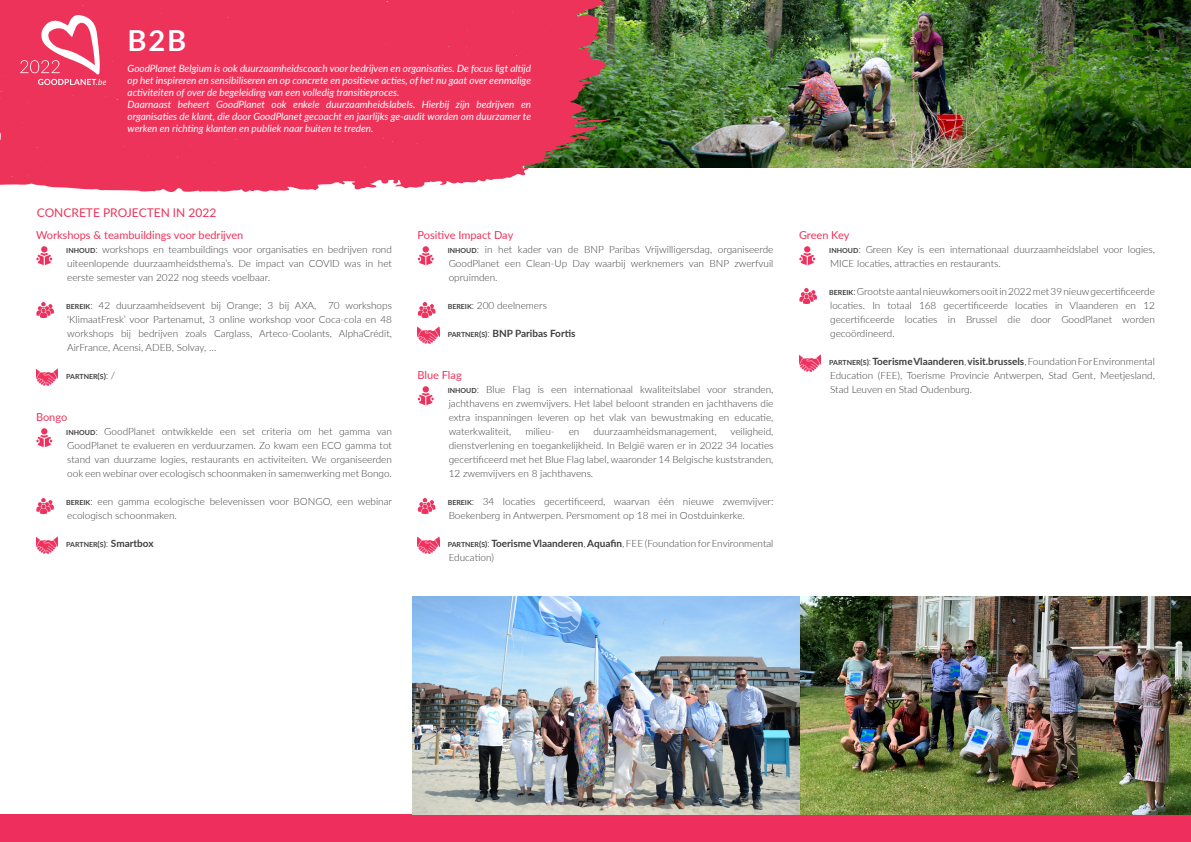
<style>
.page{position:relative;width:1191px;height:842px;background:#fff}
.page>*{position:absolute;margin:0;border:0;box-sizing:border-box;transform-origin:0 0}
.t1{font:700 29px "Lato";color:#fff}
.t2{font:12px "Lato";color:#ee335a}
.Projecttitel_Rood{font:11px "Lato";color:#ee335a}
.t3{font:300 10px/14px "Lato";color:#3e3e3f;text-align:justify}
.t4{font:italic 10px/12px "Lato";color:#fff;text-align:justify}
.t5{font:700 10px "Lato";color:#3e3e3f}
.t6{font:700 7px "Lato";color:#3e3e3f}
.s1{font-weight:700;font-size:7px}
.s2{font-style:inherit}
.s3{font-size:8px}
.s4{font-weight:300;font-size:10px}
.s5{font-size:10px}
.s6{font-size:7px}
.s7{font-weight:300}
.s8{font-weight:700;font-size:8px}
.s9{font-weight:700}
</style>
<div class="page">
<img style="left:610px;top:0;width:581px;height:167px">
<svg style="left:0;top:0;width:610px;height:192px;background:#e73e5f"></svg>
<svg style="left:36px;top:246px;width:16px;height:19px"></svg>
<svg style="left:36px;top:302px;width:18px;height:16px"></svg>
<svg style="left:36px;top:369px;width:22px;height:17px"></svg>
<svg style="left:36px;top:428px;width:16px;height:19px"></svg>
<svg style="left:36px;top:498px;width:18px;height:16px"></svg>
<svg style="left:36px;top:537px;width:22px;height:17px"></svg>
<svg style="left:418px;top:246px;width:16px;height:19px"></svg>
<svg style="left:418px;top:302px;width:17px;height:16px"></svg>
<svg style="left:417px;top:327px;width:22px;height:17px"></svg>
<svg style="left:418px;top:386px;width:16px;height:19px"></svg>
<svg style="left:418px;top:498px;width:17px;height:16px"></svg>
<svg style="left:417px;top:537px;width:22px;height:17px"></svg>
<svg style="left:799px;top:246px;width:16px;height:19px"></svg>
<svg style="left:799px;top:288px;width:18px;height:16px"></svg>
<svg style="left:799px;top:355px;width:21px;height:17px"></svg>
<div style="left:0;top:814px;width:1191px;height:28px;background:#ee2f5d"></div>
<img style="left:412px;top:597px;width:778px;height:217px">
<svg style="left:20px;top:14px;width:86px;height:71px"></svg>
<p class="t1" style="left:128px;top:19px;width:60px">B2B</p>
<p class="t4" style="left:128px;top:62px;width:405px">GoodPlanet Belgium is ook duurzaamheidscoach voor bedrijven en organisaties. De focus ligt altijd op het inspireren en sensibiliseren en op concrete en positieve acties, of het nu gaat over eenmalige activiteiten of over de begeleiding van een volledig transitieproces.</p>
<p class="t4" style="left:128px;top:98px;width:405px">Daarnaast beheert GoodPlanet ook enkele duurzaamheidslabels. Hierbij zijn bedrijven en organisaties de klant, die door GoodPlanet gecoacht en jaarlijks ge-audit worden om duurzamer te werken en richting klanten en publiek naar buiten te treden.</p>
<p class="t2" style="left:37px;top:204px;width:181px">CONCRETE PROJECTEN IN 2022</p>
<p class="Projecttitel_Rood" style="left:36px;top:227px;width:209px">Workshops &amp; teambuildings voor bedrijven</p>
<p class="t3" style="left:66px;top:242px;width:327px"><span class="s1">INHOUD</span><span class="s2">:</span> workshops en teambuildings voor organisaties en bedrijven rond uiteenlopende duurzaamheidsthema’s. De impact van COVID was in het eerste semester van 2022 nog steeds voelbaar.</p>
<p class="t3" style="left:66px;top:298px;width:327px"><span class="s1">BEREIK</span><span class="s2">:</span> 42 duurzaamheidsevent bij Orange; 3 bij AXA, 70 workshops ‘KlimaatFresk’ voor Partenamut, 3 online workshop voor Coca-cola en 48 workshops bij bedrijven zoals Carglass, Arteco-Coolants, AlphaCrédit, AirFrance, Acensi, ADEB, Solvay, …</p>
<p class="t6" style="left:66px;top:371px;width:51px">PARTNER<span class="s3">(</span>S<span class="s3">)</span><span class="s4">: /</span></p>
<p class="Projecttitel_Rood" style="left:36px;top:409px;width:33px">Bongo</p>
<p class="t3" style="left:66px;top:424px;width:327px"><span class="s1">INHOUD</span><span class="s2">:</span> GoodPlanet ontwikkelde een set criteria om het gamma van GoodPlanet te evalueren en verduurzamen. Zo kwam een ECO gamma tot stand van duurzame logies, restaurants en activiteiten. We organiseerden ook een webinar over ecologisch schoonmaken in samenwerking met Bongo.</p>
<p class="t3" style="left:66px;top:494px;width:327px"><span class="s1">BEREIK</span><span class="s2">:</span> een gamma ecologische belevenissen voor BONGO, een webinar ecologisch schoonmaken.</p>
<p class="t6" style="left:66px;top:539px;width:89px">PARTNER<span class="s3">(</span>S<span class="s3">)</span><span class="s4">:</span> <span class="s5">Smartbox</span></p>
<p class="Projecttitel_Rood" style="left:417px;top:227px;width:97px">Positive Impact Day</p>
<p class="t3" style="left:448px;top:242px;width:327px"><span class="s1">INHOUD</span><span class="s2">:</span> in het kader van de BNP Paribas Vrijwilligersdag, organiseerde GoodPlanet een Clean-Up Day waarbij werknemers van BNP zwerfvuil opruimden.</p>
<p class="t3" style="left:448px;top:298px;width:101px"><span class="s1">BEREIK</span><span class="s2">:</span> 200 deelnemers</p>
<p class="t5" style="left:448px;top:326px;width:129px"><span class="s6">PARTNER</span><span class="s3">(</span><span class="s6">S</span><span class="s3">)</span><span class="s7">:</span> BNP Paribas Fortis</p>
<p class="Projecttitel_Rood" style="left:417px;top:367px;width:46px">Blue Flag</p>
<p class="t3" style="left:448px;top:382px;width:327px"><span class="s1">INHOUD</span><span class="s2">:</span> Blue Flag is een internationaal kwaliteitslabel voor stranden, jachthavens en zwemvijvers. Het label beloont stranden en jachthavens die extra inspanningen leveren op het vlak van bewustmaking en educatie, waterkwaliteit,</p>
<p class="t3" style="left:449px;top:424px;width:326px;text-indent:282px">veiligheid, dienstverlening en toegankelijkheid. In België waren er in 2022 34 locaties gecertificeerd met het Blue Flag label, waaronder 14 Belgische kuststranden, 12 zwemvijvers en 8 jachthavens.</p>
<p class="t3" style="left:448px;top:494px;width:327px"><span class="s1">BEREIK</span><span class="s2">:</span> 34 locaties gecertificeerd, waarvan één nieuwe zwemvijver:<br>Boekenberg in Antwerpen. Persmoment op 18 mei in Oostduinkerke.</p>
<p class="t3" style="left:448px;top:536px;width:327px"><span class="s1">PARTNER</span><span class="s8">(</span><span class="s1">S</span><span class="s8">)</span>: <span class="s9">Toerisme Vlaanderen</span>, <span class="s9">Aquafin</span>, FEE (Foundation for Environmental<br>Education)</p>
<p class="t3" style="left:525px;top:424px;width:31px">milieu-</p>
<p class="t3" style="left:568px;top:424px;width:12px">en</p>
<p class="t3" style="left:593px;top:424px;width:125px">duurzaamheidsmanagement,</p>
<p class="Projecttitel_Rood" style="left:799px;top:227px;width:52px">Green Key</p>
<p class="t3" style="left:829px;top:242px;width:327px"><span class="s1">INHOUD</span><span class="s2">:</span> Green Key is een internationaal duurzaamheidslabel voor logies,<br>MICE locaties, attracties en restaurants.</p>
<p class="t3" style="left:829px;top:284px;width:327px"><span class="s1">BEREIK</span><span class="s2">:</span>Grootste aantal nieuwkomers ooit in 2022 met 39 nieuw gecertificeerde locaties. In totaal 168 gecertificeerde locaties in Vlaanderen en 12 gecertificeerde locaties in Brussel die door GoodPlanet worden gecoördineerd.</p>
<p class="t3" style="left:829px;top:354px;width:327px"><span class="s1">PARTNER</span><span class="s8">(</span><span class="s1">S</span><span class="s8">)</span>: <span class="s9">Toerisme Vlaanderen</span>, <span class="s9">visit.brussels</span>, Foundation For Environmental Education (FEE), Toerisme Provincie Antwerpen, Stad Gent, Meetjesland, Stad Leuven en Stad Oudenburg.</p>
</div>
